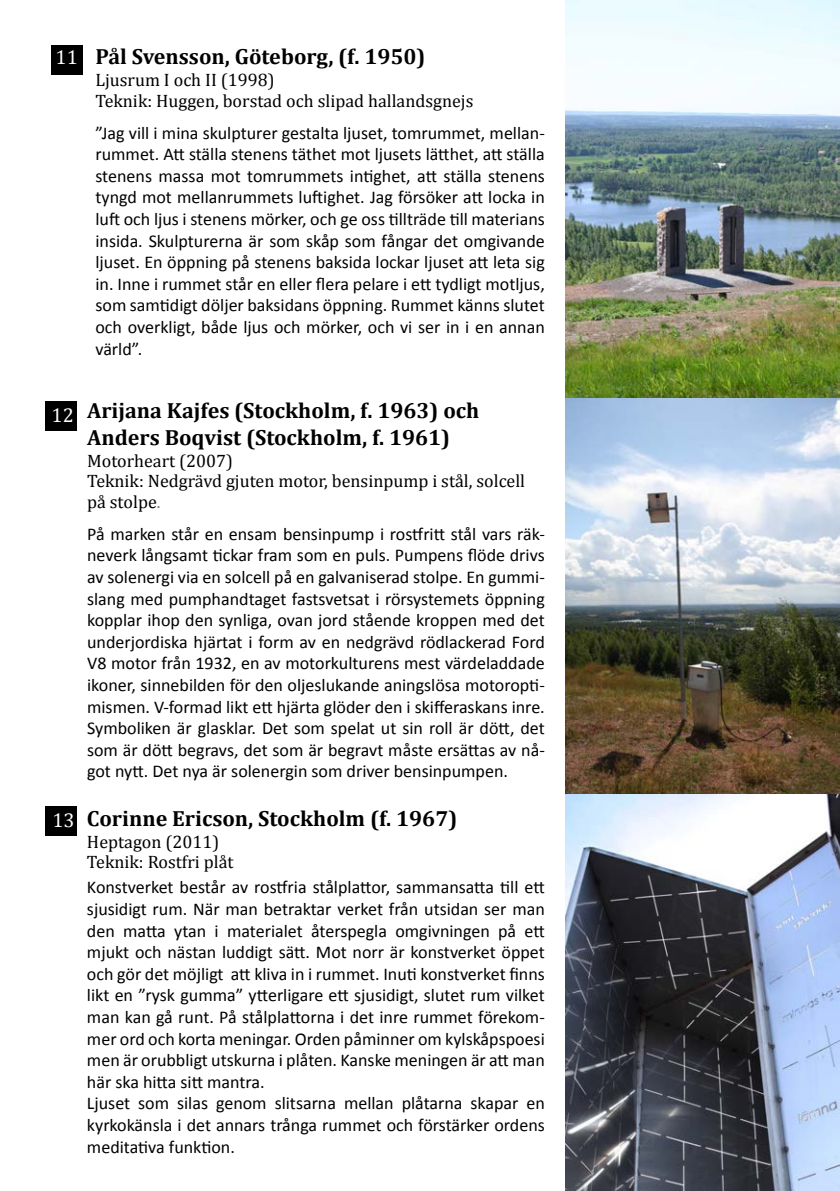
<style>
.page{position:relative;width:840px;height:1191px;background:#fff}
.page>*{position:absolute;margin:0;border:0;box-sizing:border-box;transform-origin:0 0}
.t1{font:700 22px/26.4px "Cambria";color:#000;text-align:center}
.t2{font:18px/21.6px "Calibri";color:#000;text-align:justify}
.t3{font:18px/20.8px "Cambria";color:#000}
.s1{font-weight:400;font-size:20px;color:#fff}
.s2{color:#808285}
</style>
<div class="page">
<div style="left:45px;top:806px;width:32px;height:29px;background:#000"></div>
<img style="left:565px;top:0;width:274px;height:399px">
<div style="left:51px;top:45px;width:32px;height:30px;background:#000"></div>
<div style="left:45px;top:401px;width:32px;height:30px;background:#000"></div>
<img style="left:565px;top:399px;width:274px;height:792px">
<p class="t1" style="left:56px;top:42px;width:371px"><span class="s1">11</span> Pål Svensson, Göteborg, (f. 1950)</p>
<p class="t3" style="left:95px;top:69px;width:379px;line-height:21.6px">Ljusrum I och II (1998)<br>Teknik: Huggen, borstad och slipad hallandsgnejs</p>
<p class="t2" style="left:95px;top:122px;width:450px">”Jag vill i mina skulpturer gestalta ljuset, tomrummet, mellan&shy;rummet. Att ställa stenens täthet mot ljusets lätthet, att ställa stenens massa mot tomrummets intighet, att ställa stenens tyngd mot mellanrummets luftighet. Jag försöker att locka in luft och ljus i stenens mörker, och ge oss tillträde till materians insida. Skulpturerna är som skåp som fångar det omgivande ljuset. En öppning på stenens baksida lockar ljuset att leta sig in. Inne i rummet står en eller flera pelare i ett tydligt motljus, som samtidigt döljer baksidans öppning. Rummet känns slutet och overkligt, både ljus och mörker, och vi ser in i en annan värld”.</p>
<p class="t1" style="left:52px;top:397px;width:429px"><sub>12</sub> Arijana Kajfes (Stockholm, f. 1963) och<br>Anders Boqvist (Stockholm, f. 1961)</p>
<p class="t3" style="left:87px;top:450px;width:439px">Motorheart (2007)<br>Teknik: Nedgrävd gjuten motor, bensinpump i stål, solcell på stolpe<span class="s2">.</span></p>
<p class="t2" style="left:87px;top:523px;width:459px">På marken står en ensam bensinpump i rostfritt stål vars räk&shy;neverk långsamt tickar fram som en puls. Pumpens flöde drivs av solenergi via en solcell på en galvaniserad stolpe. En gummi&shy;slang med pumphandtaget fastsvetsat i rörsystemets öppning kopplar ihop den synliga, ovan jord stående kroppen med det underjordiska hjärtat i form av en nedgrävd rödlackerad Ford V8 motor från 1932, en av motorkulturens mest värdeladdade ikoner, sinnebilden för den oljeslukande aningslösa motoropti&shy;mismen. V-formad likt ett hjärta glöder den i skifferaskans inre.<br>Symboliken är glasklar. Det som spelat ut sin roll är dött, det som är dött begravs, det som är begravt måste ersättas av nå&shy;got nytt. Det nya är solenergin som driver bensinpumpen.</p>
<p class="t1" style="left:52px;top:804px;width:406px"><span class="s1">13</span> Corinne Ericson, Stockholm (f. 1967)</p>
<p class="t3" style="left:87px;top:831px;width:148px;line-height:20px">Heptagon (2011)<br>Teknik: Rostfri plåt</p>
<p class="t2" style="left:87px;top:876px;width:459px;text-align:left">Konstverket består av rostfria stålplattor, sammansatta till ett sjusidigt rum. När man betraktar verket från utsidan ser man den matta ytan i materialet återspegla omgivningen på ett mjukt och nästan luddigt sätt. Mot norr är konstverket öppet och gör det möjligt att kliva in i rummet. Inuti konstverket finns likt en ”rysk gumma” ytterligare ett sjusidigt, slutet rum vilket man kan gå runt. På stålplattorna i det inre rummet förekom&shy;mer ord och korta meningar. Orden påminner om kylskåpspoesi men är orubbligt utskurna i plåten. Kanske meningen är att man här ska hitta sitt mantra.<br>Ljuset som silas genom slitsarna mellan plåtarna skapar en kyrkokänsla i det annars trånga rummet och förstärker ordens meditativa funktion.</p>
</div>
